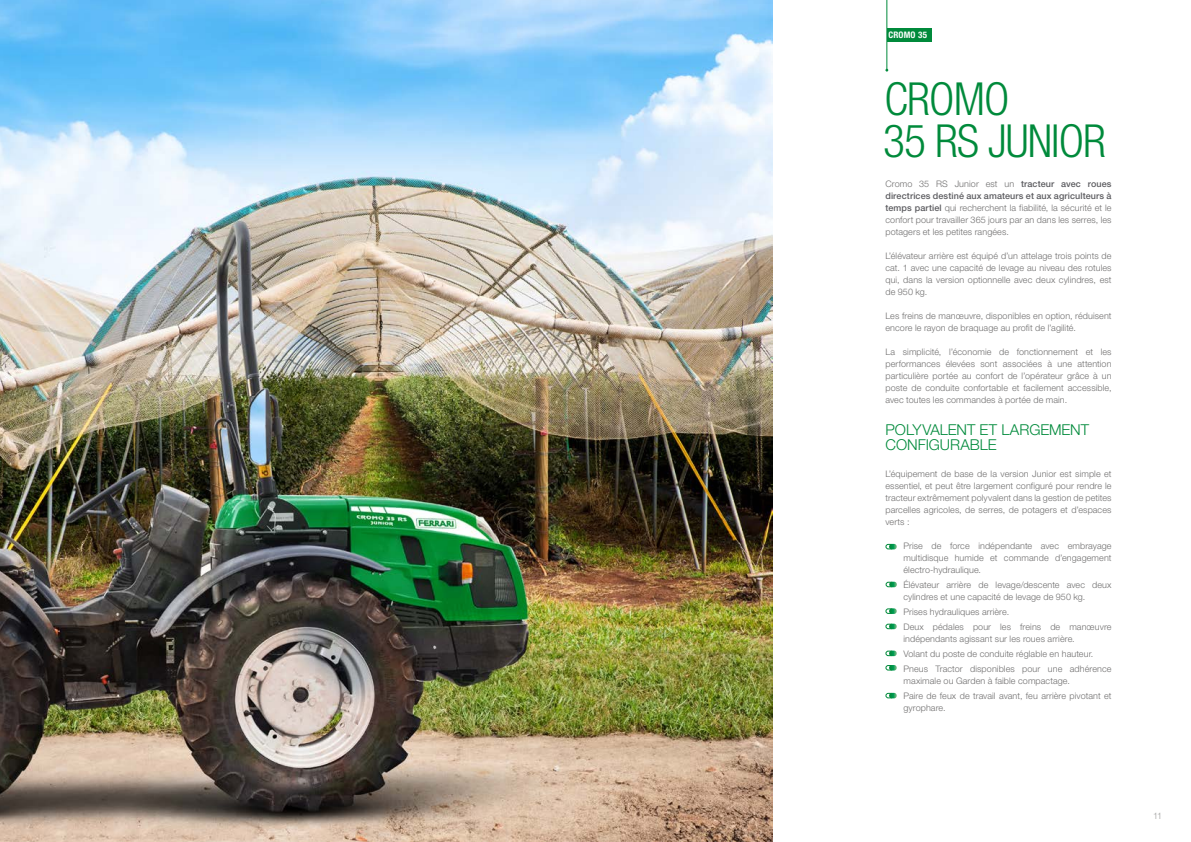
<style>
.page{position:relative;width:1191px;height:842px;background:#fff}
.page>*{position:absolute;margin:0;border:0;box-sizing:border-box;transform-origin:0 0}
.t1{font:300 condensed 45.6px/42px "Helvetica Neue LTW1 G";letter-spacing:-.02em;color:#008a3b}
.t2{font:300 15px/15px "Helvetica Neue LT Std";color:#008a3b}
.t3{font:300 9px/12px "Helvetica Neue LT Std";letter-spacing:.01em;color:#706f6f;text-align:justify}
.t4{font:700 condensed 9px "Helvetica Neue LTW1 G";letter-spacing:.02em;color:#fff}
.t5{font:300 9px "Helvetica Neue LT Std";color:#9d9d9c}
.s1{font-weight:500;color:#5b5b5f}
</style>
<div class="page">
<img style="left:0;top:0;width:772px;height:842px">
<div style="left:885px;top:544px;width:8px;height:5px;border:1px solid #008a3b;border-radius:2px"></div>
<svg style="left:889px;top:544px;width:7px;height:5px"></svg>
<div style="left:885px;top:582px;width:9px;height:5px;border:1px solid #008a3b;border-radius:2px"></div>
<svg style="left:889px;top:582px;width:8px;height:5px"></svg>
<div style="left:885px;top:608px;width:8px;height:6px;border:1px solid #008a3b;border-radius:2px"></div>
<svg style="left:889px;top:608px;width:7px;height:6px"></svg>
<div style="left:885px;top:624px;width:8px;height:5px;border:1px solid #008a3b;border-radius:2px"></div>
<svg style="left:889px;top:624px;width:7px;height:5px"></svg>
<div style="left:885px;top:651px;width:8px;height:5px;border:1px solid #008a3b;border-radius:2px"></div>
<svg style="left:889px;top:651px;width:7px;height:5px"></svg>
<div style="left:885px;top:665px;width:8px;height:5px;border:1px solid #008a3b;border-radius:2px"></div>
<svg style="left:889px;top:665px;width:7px;height:5px"></svg>
<div style="left:885px;top:693px;width:8px;height:5px;border:1px solid #008a3b;border-radius:2px"></div>
<svg style="left:889px;top:693px;width:7px;height:5px"></svg>
<hr style="left:886px;top:0;width:1px;height:71px;background:#008a3b">
<div style="left:887px;top:28px;width:44px;height:14px;background:#008a3b"></div>
<p class="t4" style="left:888px;top:29px;width:40px">CROMO 35</p>
<h1 class="t1" style="left:883px;top:79px;width:224px">CROMO<br>35 RS JUNIOR</h1>
<p class="t3" style="left:885px;top:178px;width:228px">Cromo 35 RS Junior est un <span class="s1">tracteur avec roues directrices destiné aux amateurs et aux agriculteurs à temps partiel</span> qui recherchent la fiabilité, la sécurité et le confort pour travailler 365 jours par an dans les serres, les potagers et les petites rangées.</p>
<p class="t3" style="left:885px;top:250px;width:228px">L’élévateur arrière est équipé d’un attelage trois points de cat. 1 avec une capacité de levage au niveau des rotules qui, dans la version optionnelle avec deux cylindres, est de 950 kg.</p>
<p class="t3" style="left:885px;top:310px;width:228px">Les freins de manœuvre, disponibles en option, réduisent encore le rayon de braquage au profit de l’agilité.</p>
<p class="t3" style="left:885px;top:346px;width:228px">La simplicité, l’économie de fonctionnement et les performances élevées sont associées à une attention particulière portée au confort de l’opérateur grâce à un poste de conduite confortable et facilement accessible, avec toutes les commandes à portée de main.</p>
<h2 class="t2" style="left:885px;top:422px;width:205px">POLYVALENT ET LARGEMENT<br>CONFIGURABLE</h2>
<p class="t3" style="left:885px;top:468px;width:228px">L’équipement de base de la version Junior est simple et essentiel, et peut être largement configuré pour rendre le tracteur extrêmement polyvalent dans la gestion de petites parcelles agricoles, de serres, de potagers et d’espaces verts :</p>
<p class="t3" style="left:903px;top:540px;width:210px">Prise de force indépendante avec embrayage multidisque humide et commande d’engagement électro-hydraulique.</p>
<p class="t3" style="left:903px;top:579px;width:210px">Élévateur arrière de levage/descente avec deux cylindres et une capacité de levage de 950 kg.</p>
<p class="t3" style="left:903px;top:604px;width:210px;line-height:15px">Prises hydrauliques arrière.<br>Deux pédales pour les freins de manœuvre</p>
<p class="t3" style="left:903px;top:631px;width:210px;line-height:15px;text-align:left">indépendants agissant sur les roues arrière.<br>Volant du poste de conduite réglable en hauteur.<br>Pneus Tractor disponibles pour une adhérence</p>
<p class="t3" style="left:903px;top:673px;width:210px;line-height:15px">maximale ou Garden à faible compactage.<br>Paire de feux de travail avant, feu arrière pivotant et</p>
<p class="t3" style="left:903px;top:702px;width:44px">gyrophare.</p>
<p class="t5" style="left:1153px;top:810px;width:11px">11</p>
</div>
